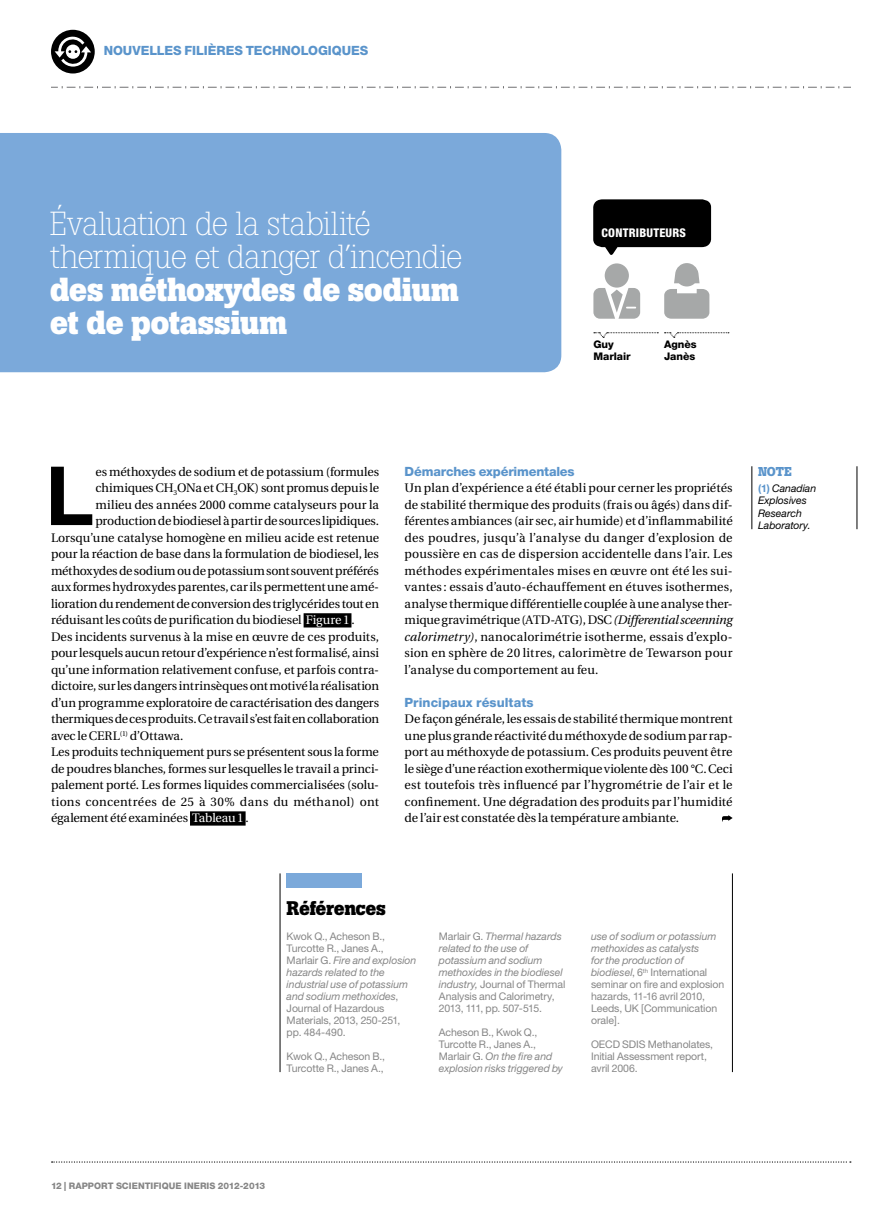
<style>
.page{position:relative;width:893px;height:1221px;background:#fff}
.page>*{position:absolute;margin:0;border:0;box-sizing:border-box;transform-origin:0 0}
.t1{font:700 81.75px "Helvetica Neue";color:#000}
.t2{font:300 33px "Boton";letter-spacing:-.035em;color:#fff}
.t3{font:700 33px/33px "Boton";letter-spacing:-.015em;color:#fff}
.t4{font:700 19.5px "Boton";letter-spacing:-.025em;color:#000}
.t5{font:800 12.75px "Helvetica Neue";letter-spacing:-.01em;color:#5a94cb}
.t6{font:700 12.75px "Boton";color:#5a94cb}
.t7{font:12.3px/16.5px "Utopia";letter-spacing:-.01em;color:#000;text-align:justify}
.t8{font:12.3px "Utopia";letter-spacing:.02em;color:#000}
.t9{font:800 condensed 12px "Helvetica Neue";letter-spacing:.025em;color:#fff}
.t10{font:10.5px/12px "Helvetica Neue";letter-spacing:-.01em;color:#868686}
.t11{font:italic 10.5px/12px "Helvetica Neue";letter-spacing:-.005em;color:#868686}
.t12{font:italic 10.5px/12.5px "Helvetica Neue";color:#000}
.t13{font:800 10.5px/12.5px "Helvetica Neue";color:#000}
.t14{font:800 9px "Helvetica Neue";letter-spacing:.005em;color:#868686}
.s1{color:#fff}
.s2{font-style:italic}
.s3{font-weight:700;font-style:normal;color:#5a94cb}
.s4{font-style:normal}
</style>
<div class="page">
<svg style="left:593px;top:199px;width:118px;height:56px"></svg>
<div style="left:304px;top:613px;width:47px;height:14px;background:#000"></div>
<div style="left:190px;top:811px;width:56px;height:14px;background:#000"></div>
<svg style="left:664px;top:263px;width:45px;height:56px"></svg>
<div style="left:605px;top:263px;width:24px;height:24px;background:#a6a8a8;border-radius:50%"></div>
<svg style="left:593px;top:288px;width:47px;height:31px"></svg>
<div style="left:0;top:133px;width:561px;height:239px;background:#7ba9da"></div>
<svg style="left:594px;top:332px;width:64px;height:6px"></svg>
<hr style="left:752px;top:466px;width:1px;height:63px;background:#000">
<hr style="left:857px;top:466px;width:1px;height:63px;background:#000">
<hr style="left:280px;top:873px;width:1px;height:198px;background:#000">
<hr style="left:732px;top:873px;width:1px;height:198px;background:#000">
<div style="left:287px;top:873px;width:75px;height:15px;background:#7ba9da"></div>
<svg style="left:664px;top:332px;width:65px;height:6px"></svg>
<svg style="left:722px;top:815px;width:11px;height:6px"></svg>
<svg style="left:52px;top:1161px;width:799px;height:1px"></svg>
<svg style="left:51px;top:86px;width:799px;height:2px"></svg>
<div style="left:51px;top:30px;width:44px;height:43px;background:#000;border-radius:50%"></div>
<svg style="left:55px;top:35px;width:36px;height:32px"></svg>
<p class="t5" style="left:104px;top:43px;width:11px">NOU</p>
<p class="t5" style="left:132px;top:43px;width:18px">VELLES</p>
<p class="t5" style="left:185px;top:43px;width:7px">FILI</p>
<p class="t5" style="left:208px;top:43px;width:19px">ÈRES</p>
<p class="t5" style="left:246px;top:43px;width:10px">TECHNOLO</p>
<p class="t5" style="left:318px;top:43px;width:19px">GIQUES</p>
<h2 class="t2" style="left:50px;top:204px;width:323px">Évaluation de la stabilité</h2>
<h2 class="t2" style="left:50px;top:237px;width:414px">thermique et danger d’incendie</h2>
<h2 class="t3" style="left:50px;top:273px;width:411px">des méthoxydes de sodium et de potassium</h2>
<p class="t9" style="left:601px;top:225px;width:79px">CONTRI BUTEURS</p>
<p class="t13" style="left:593px;top:337px;width:39px">Guy<br>Marlair</p>
<p class="t13" style="left:664px;top:337px;width:34px">Agnès<br>Janès</p>
<h1 class="t1" style="left:45px;top:445px;width:50px">L</h1>
<p class="t7" style="left:95px;top:463px;width:285px">es méthoxydes de sodium et de potassium (formules</p>
<p class="t7" style="left:95px;top:480px;width:285px">chimiques CH<sub>3</sub>ONa et CH<sub>3</sub>OK) sont promus depuis le</p>
<p class="t7" style="left:95px;top:496px;width:285px">milieu des années 2000 comme catalyseurs pour la</p>
<p class="t7" style="left:95px;top:513px;width:285px">production de biodiesel à partir de sources lipidiques.</p>
<p class="t7" style="left:51px;top:529px;width:329px">Lorsqu’une catalyse homogène en milieu acide est retenue</p>
<p class="t7" style="left:51px;top:546px;width:329px">pour la réaction de base dans la formulation de biodiesel, les</p>
<p class="t7" style="left:51px;top:562px;width:329px">méthoxydes de sodium ou de potassium sont souvent préférés</p>
<p class="t7" style="left:51px;top:579px;width:330px">aux formes hydroxydes parentes, car ils permettent une amé-</p>
<p class="t7" style="left:51px;top:595px;width:329px">lioration du rendement de conversion des triglycérides tout en</p>
<p class="t7" style="left:51px;top:612px;width:305px">réduisant les coûts de purification du biodiesel <span class="s1">Figure 1</span> .</p>
<p class="t7" style="left:51px;top:628px;width:329px">Des incidents survenus à la mise en œuvre de ces produits,</p>
<p class="t7" style="left:51px;top:645px;width:330px">pour lesquels aucun retour d’expérience n’est formalisé, ainsi</p>
<p class="t7" style="left:51px;top:661px;width:330px">qu’une information relativement confuse, et parfois contra-</p>
<p class="t7" style="left:51px;top:678px;width:330px">dictoire, sur les dangers intrinsèques ont motivé la réalisation</p>
<p class="t7" style="left:51px;top:694px;width:329px">d’un programme exploratoire de caractérisation des dangers</p>
<p class="t7" style="left:51px;top:711px;width:329px">thermiques de ces produits. Ce travail s’est fait en collaboration</p>
<p class="t7" style="left:51px;top:727px;width:134px">avec le CERL<sup>(1)</sup> d’Ottawa.</p>
<p class="t7" style="left:51px;top:744px;width:329px">Les produits techniquement purs se présentent sous la forme</p>
<p class="t7" style="left:51px;top:760px;width:330px">de poudres blanches, formes sur lesquelles le travail a princi-</p>
<p class="t7" style="left:51px;top:777px;width:330px">palement porté. Les formes liquides commercialisées (solu-</p>
<p class="t8" style="left:51px;top:794px;width:329px">tions concentrées de 25 à 30% dans du méthanol) ont</p>
<p class="t7" style="left:51px;top:810px;width:199px">également été examinées <span class="s1">Tableau 1</span> .</p>
<p class="t5" style="left:405px;top:463px;width:172px">Démarches expérimentales</p>
<p class="t7" style="left:405px;top:480px;width:330px">Un plan d’expérience a été établi pour cerner les propriétés de stabilité thermique des produits (frais ou âgés) dans dif&shy;férentes ambiances (air sec, air humide) et d’inflammabilité des poudres, jusqu’à l’analyse du danger d’explosion de poussière en cas de dispersion accidentelle dans l’air. Les méthodes expérimentales mises en œuvre ont été les sui&shy;vantes: essais d’auto-échauffement en étuves isothermes, analyse thermique différentielle couplée à une analyse ther&shy;mique gravimétrique (ATD-ATG), DSC <span class="s2">(Differential sceenning calorimetry)</span>, nanocalorimétrie isotherme, essais d’explo&shy;sion en sphère de 20 litres, calorimètre de Tewarson pour l’analyse du comportement au feu.</p>
<p class="t5" style="left:405px;top:694px;width:130px">Principaux résultats</p>
<p class="t7" style="left:405px;top:711px;width:330px">De façon générale, les essais de stabilité thermique montrent une plus grande réactivité du méthoxyde de sodium par rap&shy;port au méthoxyde de potassium. Ces produits peuvent être le siège d’une réaction exothermique violente dès 100 °C. Ceci est toutefois très influencé par l’hygrométrie de l’air et le confinement. Une dégradation des produits par l’humidité de l’air est constatée dès la température ambiante.</p>
<p class="t6" style="left:758px;top:463px;width:18px">Note</p>
<p class="t12" style="left:758px;top:482px;width:60px"><span class="s3">(1)</span> Canadian<br>Explosives<br>Research<br>Laboratory.</p>
<h3 class="t4" style="left:287px;top:896px;width:101px">Références</h3>
<p class="t10" style="left:287px;top:930px;width:131px">Kwok Q., Acheson B.,<br>Turcotte R., Janes A.,<br>Marlair G. <span class="s2">Fire and explosion hazards related to the industrial use of potassium and sodium methoxides</span>,<br>Journal of Hazardous<br>Materials, 2013, 250-251, pp. 484-490.</p>
<p class="t10" style="left:287px;top:1050px;width:100px">Kwok Q., Acheson B.,<br>Turcotte R., Janes A.,</p>
<p class="t11" style="left:439px;top:930px;width:128px"><span class="s4">Marlair G.</span> Thermal hazards related to the use of potassium and sodium methoxides in the biodiesel industry, <span class="s4">Journal of Thermal<br>Analysis and Calorimetry,<br>2013, 111, pp. 507-515.</span></p>
<p class="t10" style="left:439px;top:1026px;width:126px">Acheson B., Kwok Q.,<br>Turcotte R., Janes A.,<br>Marlair G. <span class="s2">On the fire and explosion risks triggered by</span></p>
<p class="t10" style="left:591px;top:930px;width:135px"><span class="s2">use of sodium or potassium methoxides as catalysts<br>for the production of biodiesel</span>, 6<sup>th</sup> International seminar on fire and explosion hazards, 11-16 avril 2010,<br>Leeds, UK [Communication orale].</p>
<p class="t10" style="left:591px;top:1038px;width:124px">OECD SDIS Methanolates,<br>Initial Assessment report, avril 2006.</p>
<p class="t14" style="left:51px;top:1180px;width:216px">12 | rapport scientifique Ineris 2012-2013</p>
</div>
